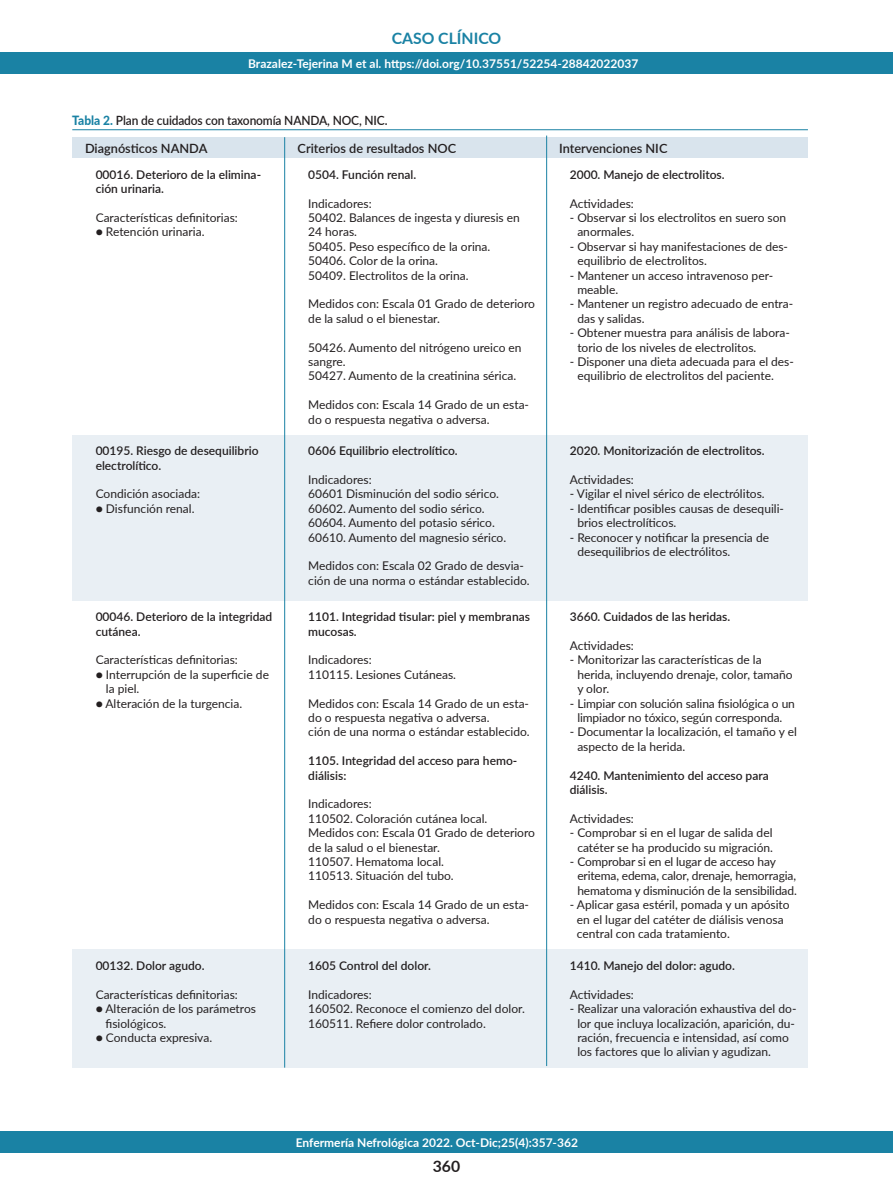
<style>
.page{position:relative;width:893px;height:1191px;background:#fff}
.page>*{position:absolute;margin:0;border:0;box-sizing:border-box;transform-origin:0 0}
.t1{font:700 15.75px "Lato";color:#1a82a4}
.t2{font:700 15.75px "Lato";color:#231f20}
.t3{font:600 12.75px "Lato";color:#231f20}
.t4{font:600 12.75px "Lato";color:#231f20;scale:.94 1}
.t5{font:12px/14.4px "Lato";color:#231f20}
.t6{font:600 12px/14.4px "Lato";color:#231f20}
.t7{font:700 12px "Lato";color:#fff}
.s1{font-weight:800;color:#1a82a4}
</style>
<div class="page">
<div style="left:0;top:52px;width:893px;height:21px;background:#1a82a4"></div>
<div style="left:0;top:1131px;width:893px;height:21px;background:#1a82a4"></div>
<div style="left:72px;top:137px;width:213px;height:21px;background:#d9e4ed"></div>
<div style="left:72px;top:435px;width:213px;height:166px;background:#e9eff4"></div>
<div style="left:285px;top:137px;width:261px;height:21px;background:#d9e4ed"></div>
<div style="left:285px;top:435px;width:261px;height:166px;background:#e9eff4"></div>
<div style="left:546px;top:137px;width:262px;height:21px;background:#d9e4ed"></div>
<div style="left:546px;top:435px;width:262px;height:166px;background:#e9eff4"></div>
<div style="left:72px;top:949px;width:213px;height:118px;background:#e9eff4"></div>
<div style="left:285px;top:949px;width:261px;height:118px;background:#e9eff4"></div>
<div style="left:546px;top:949px;width:262px;height:118px;background:#e9eff4"></div>
<hr style="left:72px;top:129px;width:736px;height:1px;background:#1a82a4">
<hr style="left:284px;top:137px;width:1px;height:930px;background:#1a82a4">
<hr style="left:546px;top:136px;width:1px;height:930px;background:#1a82a4">
<p class="t1" style="left:392px;top:26px;width:111px">CASO CLÍNICO</p>
<p class="t7" style="left:248px;top:54px;width:392px">Brazalez-Tejerina M et al. https://doi.org/10.37551/52254-28842022037</p>
<p class="t4" style="left:72px;top:111px;width:337px"><span class="s1">Tabla 2.</span> Plan de cuidados con taxonomía NANDA, NOC, NIC.</p>
<p class="t3" style="left:85px;top:139px;width:124px">Diagnósticos NANDA</p>
<p class="t6" style="left:96px;top:167px;width:167px">00016. Deterioro de la elimina&shy;ción urinaria.</p>
<p class="t5" style="left:96px;top:210px;width:144px">Características definitorias:</p>
<p class="t5" style="left:96px;top:224px;width:110px">● Retención urinaria.</p>
<p class="t6" style="left:96px;top:443px;width:164px">00195. Riesgo de desequilibrio electrolítico.</p>
<p class="t5" style="left:96px;top:486px;width:106px">Condición asociada:</p>
<p class="t5" style="left:96px;top:501px;width:100px">● Disfunción renal.</p>
<p class="t3" style="left:298px;top:139px;width:160px">Criterios de resultados NOC</p>
<p class="t6" style="left:308px;top:167px;width:109px">0504. Función renal.</p>
<p class="t5" style="left:308px;top:195px;width:65px">Indicadores:</p>
<p class="t5" style="left:308px;top:210px;width:213px">50402. Balances de ingesta y diuresis en<br>24 horas.</p>
<p class="t5" style="left:308px;top:239px;width:184px">50405. Peso específico de la orina.</p>
<p class="t5" style="left:308px;top:253px;width:131px">50406. Color de la orina.</p>
<p class="t5" style="left:308px;top:267px;width:162px">50409. Electrolitos de la orina.</p>
<p class="t5" style="left:308px;top:296px;width:228px">Medidos con: Escala 01 Grado de deterioro de la salud o el bienestar.</p>
<p class="t5" style="left:308px;top:339px;width:215px">50426. Aumento del nitrógeno ureico en sangre.</p>
<p class="t5" style="left:308px;top:368px;width:210px">50427. Aumento de la creatinina sérica.</p>
<p class="t5" style="left:308px;top:397px;width:222px">Medidos con: Escala 14 Grado de un esta&shy;do o respuesta negativa o adversa.</p>
<p class="t6" style="left:308px;top:443px;width:151px">0606 Equilibrio electrolítico.</p>
<p class="t5" style="left:308px;top:472px;width:65px">Indicadores:</p>
<p class="t5" style="left:308px;top:486px;width:192px">60601 Disminución del sodio sérico.</p>
<p class="t5" style="left:308px;top:501px;width:178px">60602. Aumento del sodio sérico.</p>
<p class="t5" style="left:308px;top:515px;width:188px">60604. Aumento del potasio sérico.</p>
<p class="t5" style="left:308px;top:529px;width:199px">60610. Aumento del magnesio sérico.</p>
<p class="t5" style="left:308px;top:558px;width:223px">Medidos con: Escala 02 Grado de desvia&shy;ción de una norma o estándar establecido.</p>
<p class="t3" style="left:559px;top:139px;width:110px">Intervenciones NIC</p>
<p class="t6" style="left:570px;top:167px;width:156px">2000. Manejo de electrolitos.</p>
<p class="t5" style="left:570px;top:195px;width:66px">Actividades:</p>
<p class="t5" style="left:577px;top:210px;width:210px;text-indent:-8px">- Observar si los electrolitos en suero son anormales.</p>
<p class="t5" style="left:577px;top:239px;width:212px;text-indent:-8px">- Observar si hay manifestaciones de des&shy;equilibrio de electrolitos.</p>
<p class="t5" style="left:577px;top:267px;width:197px;text-indent:-8px">- Mantener un acceso intravenoso per&shy;meable.</p>
<p class="t5" style="left:577px;top:296px;width:217px;text-indent:-8px">- Mantener un registro adecuado de entra&shy;das y salidas.</p>
<p class="t5" style="left:577px;top:325px;width:214px;text-indent:-8px">- Obtener muestra para análisis de labora&shy;torio de los niveles de electrolitos.</p>
<p class="t5" style="left:577px;top:354px;width:218px;text-indent:-8px">- Disponer una dieta adecuada para el des&shy;equilibrio de electrolitos del paciente.</p>
<p class="t6" style="left:570px;top:443px;width:196px">2020. Monitorización de electrolitos.</p>
<p class="t5" style="left:570px;top:472px;width:66px">Actividades:</p>
<p class="t5" style="left:570px;top:486px;width:196px">- Vigilar el nivel sérico de electrólitos.</p>
<p class="t5" style="left:577px;top:501px;width:208px;text-indent:-8px">- Identificar posibles causas de desequili&shy;brios electrolíticos.</p>
<p class="t5" style="left:577px;top:529px;width:193px;text-indent:-8px">- Reconocer y notificar la presencia de desequilibrios de electrólitos.</p>
<p class="t6" style="left:96px;top:609px;width:178px">00046. Deterioro de la integridad cutánea.</p>
<p class="t5" style="left:96px;top:652px;width:144px">Características definitorias:</p>
<p class="t5" style="left:106px;top:666px;width:165px;text-indent:-10px">● Interrupción de la superficie de la piel.</p>
<p class="t5" style="left:96px;top:695px;width:148px">● Alteración de la turgencia.</p>
<p class="t6" style="left:308px;top:609px;width:223px">1101. Integridad tisular: piel y membranas mucosas.</p>
<p class="t5" style="left:308px;top:652px;width:65px">Indicadores:</p>
<p class="t5" style="left:308px;top:666px;width:149px">110115. Lesiones Cutáneas.</p>
<p class="t5" style="left:308px;top:695px;width:222px">Medidos con: Escala 14 Grado de un esta&shy;do o respuesta negativa o adversa.</p>
<p class="t5" style="left:308px;top:724px;width:223px">ción de una norma o estándar establecido.</p>
<p class="t6" style="left:308px;top:753px;width:211px">1105. Integridad del acceso para hemo&shy;diálisis:</p>
<p class="t5" style="left:308px;top:796px;width:65px">Indicadores:</p>
<p class="t5" style="left:308px;top:810px;width:181px">110502. Coloración cutánea local.</p>
<p class="t5" style="left:308px;top:825px;width:228px">Medidos con: Escala 01 Grado de deterioro de la salud o el bienestar.</p>
<p class="t5" style="left:308px;top:854px;width:137px">110507. Hematoma local.</p>
<p class="t5" style="left:308px;top:868px;width:147px">110513. Situación del tubo.</p>
<p class="t5" style="left:308px;top:897px;width:222px">Medidos con: Escala 14 Grado de un esta&shy;do o respuesta negativa o adversa.</p>
<p class="t6" style="left:570px;top:609px;width:162px">3660. Cuidados de las heridas.</p>
<p class="t5" style="left:570px;top:638px;width:66px">Actividades:</p>
<p class="t5" style="left:577px;top:652px;width:217px;text-indent:-8px">- Monitorizar las características de la herida, incluyendo drenaje, color, tamaño y olor.</p>
<p class="t5" style="left:570px;top:695px;width:227px;text-align:center">- Limpiar con solución salina fisiológica o un limpiador no tóxico, según corresponda.</p>
<p class="t5" style="left:577px;top:724px;width:221px;text-indent:-8px">- Documentar la localización, el tamaño y el aspecto de la herida.</p>
<p class="t6" style="left:570px;top:767px;width:200px">4240. Mantenimiento del acceso para diálisis.</p>
<p class="t5" style="left:570px;top:810px;width:66px">Actividades:</p>
<p class="t5" style="left:570px;top:825px;width:205px;text-align:right">- Comprobar si en el lugar de salida del catéter se ha producido su migración.</p>
<p class="t5" style="left:577px;top:854px;width:221px;text-indent:-8px">- Comprobar si en el lugar de acceso hay eritema, edema, calor, drenaje, hemorragia, hematoma y disminución de la sensibilidad.</p>
<p class="t5" style="left:577px;top:897px;width:214px;text-indent:-7px">- Aplicar gasa estéril, pomada y un apósito en el lugar del catéter de diálisis venosa central con cada tratamiento.</p>
<p class="t6" style="left:96px;top:957px;width:110px">00132. Dolor agudo.</p>
<p class="t5" style="left:96px;top:986px;width:144px">Características definitorias:</p>
<p class="t5" style="left:106px;top:1001px;width:152px;text-indent:-10px">● Alteración de los parámetros fisiológicos.</p>
<p class="t5" style="left:96px;top:1029px;width:118px">● Conducta expresiva.</p>
<p class="t6" style="left:308px;top:957px;width:124px">1605 Control del dolor.</p>
<p class="t5" style="left:308px;top:986px;width:65px">Indicadores:</p>
<p class="t5" style="left:308px;top:1001px;width:218px">160502. Reconoce el comienzo del dolor.</p>
<p class="t5" style="left:308px;top:1015px;width:179px">160511. Refiere dolor controlado.</p>
<p class="t6" style="left:570px;top:957px;width:167px">1410. Manejo del dolor: agudo.</p>
<p class="t5" style="left:570px;top:986px;width:66px">Actividades:</p>
<p class="t5" style="left:577px;top:1001px;width:221px;text-indent:-8px">- Realizar una valoración exhaustiva del do&shy;lor que incluya localización, aparición, du&shy;ración, frecuencia e intensidad, así como los factores que lo alivian y agudizan.</p>
<p class="t7" style="left:296px;top:1133px;width:284px">Enfermería Nefrológica 2022. Oct-Dic;25(4):357-362</p>
<p class="t2" style="left:433px;top:1154px;width:29px">360</p>
</div>
